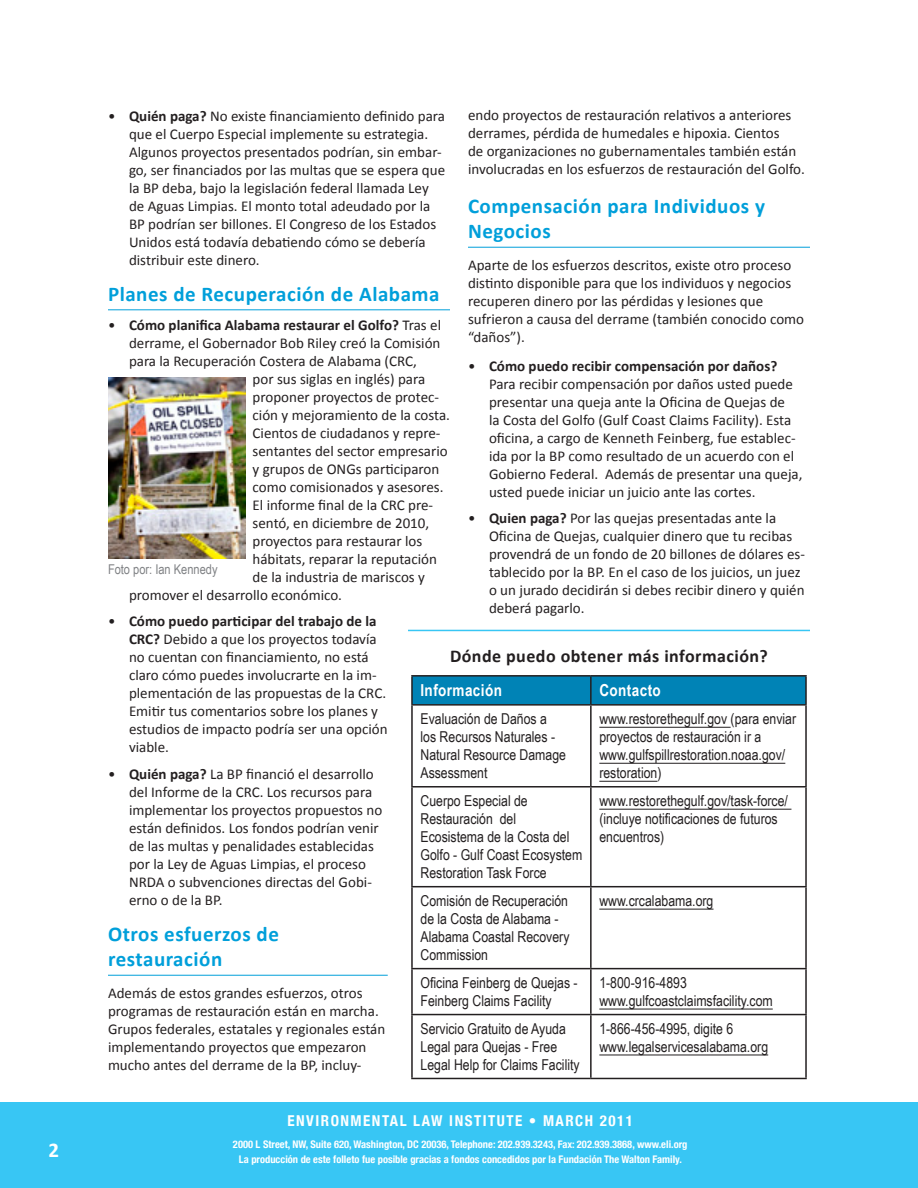
<style>
.page{position:relative;width:918px;height:1188px;background:#fff}
.page>*{position:absolute;margin:0;border:0;box-sizing:border-box;transform-origin:0 0}
.t1{font:700 21px/25.2px "Calibri";letter-spacing:.025em;color:#009fda}
.t2{font:700 21px "Calibri";color:#fff}
.t3{font:700 18px "Calibri";letter-spacing:.025em;color:#231f20}
.t4{font:700 16.5px "Arial Narrow";letter-spacing:.025em;color:#fff}
.t5{font:15px/18px "Calibri";color:#231f20}
.t6{font:15px/18px "Arial Narrow";color:#231f20}
.t7{font:700 15px "Calibri";color:#231f20}
.t8{font:700 condensed 15px "Helvetica Neue";letter-spacing:.1em;color:#fff}
.t9{font:13.5px "Arial Narrow";color:#808285}
.t10{font:700 condensed 10.5px/15px "Helvetica Neue";color:#fff;text-align:center}
.s1{font-weight:700}
.s2{font-weight:400}
</style>
<div class="page">
<div style="left:0;top:1103px;width:918px;height:85px;background:#38c6f4"></div>
<hr style="left:108px;top:309px;width:342px;height:1px;background:#009fda">
<hr style="left:108px;top:975px;width:280px;height:1px;background:#009fda">
<hr style="left:468px;top:247px;width:342px;height:1px;background:#009fda">
<hr style="left:408px;top:630px;width:402px;height:1px;background:#38c6f4">
<img style="left:109px;top:377px;width:137px;height:182px">
<div style="left:413px;top:677px;width:392px;height:27px;background:#0083b6"></div>
<svg style="left:413px;top:726px;width:392px;height:352px"></svg>
<hr style="left:411px;top:706px;width:2px;height:80px;background:#231f20">
<hr style="left:590px;top:706px;width:2px;height:80px;background:#231f20">
<hr style="left:805px;top:706px;width:2px;height:80px;background:#231f20">
<hr style="left:411px;top:786px;width:180px;height:2px;background:#231f20">
<hr style="left:411px;top:788px;width:2px;height:98px;background:#231f20">
<hr style="left:591px;top:786px;width:216px;height:2px;background:#231f20">
<hr style="left:590px;top:788px;width:2px;height:98px;background:#231f20">
<hr style="left:805px;top:788px;width:2px;height:98px;background:#231f20">
<hr style="left:411px;top:886px;width:180px;height:1px;background:#231f20">
<hr style="left:411px;top:887px;width:2px;height:81px;background:#231f20">
<hr style="left:591px;top:886px;width:216px;height:1px;background:#231f20">
<hr style="left:590px;top:887px;width:2px;height:81px;background:#231f20">
<hr style="left:805px;top:887px;width:2px;height:81px;background:#231f20">
<hr style="left:411px;top:968px;width:180px;height:1px;background:#231f20">
<hr style="left:411px;top:969px;width:2px;height:45px;background:#231f20">
<hr style="left:591px;top:968px;width:216px;height:1px;background:#231f20">
<hr style="left:590px;top:969px;width:2px;height:45px;background:#231f20">
<hr style="left:805px;top:969px;width:2px;height:45px;background:#231f20">
<hr style="left:411px;top:1014px;width:180px;height:1px;background:#231f20">
<hr style="left:411px;top:1015px;width:2px;height:63px;background:#231f20">
<hr style="left:591px;top:1014px;width:216px;height:1px;background:#231f20">
<hr style="left:590px;top:1015px;width:2px;height:63px;background:#231f20">
<hr style="left:805px;top:1015px;width:2px;height:63px;background:#231f20">
<hr style="left:411px;top:1078px;width:180px;height:1px;background:#231f20">
<hr style="left:591px;top:1078px;width:216px;height:1px;background:#231f20">
<hr style="left:411px;top:675px;width:180px;height:2px;background:#231f20">
<hr style="left:411px;top:677px;width:2px;height:27px;background:#231f20">
<hr style="left:411px;top:704px;width:180px;height:2px;background:#231f20">
<hr style="left:805px;top:677px;width:2px;height:27px;background:#231f20">
<hr style="left:591px;top:675px;width:216px;height:2px;background:#231f20">
<hr style="left:590px;top:677px;width:2px;height:27px;background:#231f20">
<hr style="left:591px;top:704px;width:216px;height:2px;background:#231f20">
<hr style="left:599px;top:727px;width:132px;height:1px;background:#231f20">
<hr style="left:599px;top:763px;width:186px;height:1px;background:#231f20">
<hr style="left:599px;top:781px;width:58px;height:1px;background:#231f20">
<hr style="left:599px;top:809px;width:192px;height:1px;background:#231f20">
<hr style="left:599px;top:909px;width:115px;height:1px;background:#231f20">
<hr style="left:599px;top:1009px;width:174px;height:1px;background:#231f20">
<hr style="left:599px;top:1055px;width:169px;height:1px;background:#231f20">
<h1 class="t2" style="left:49px;top:1137px;width:12px">2</h1>
<p class="t5" style="left:468px;top:106px;width:339px">endo proyectos de restauración relativos a anteriores derrames, pérdida de humedales e hipoxia. Cientos<br>de organizaciones no gubernamentales también están involucradas en los esfuerzos de restauración del Golfo.</p>
<h1 class="t1" style="left:468px;top:193px;width:298px">Compensación para Individuos y<br>Negocios</h1>
<p class="t5" style="left:468px;top:255px;width:338px">Aparte de los esfuerzos descritos, existe otro proceso distinto disponible para que los individuos y negocios recuperen dinero por las pérdidas y lesiones que sufrieron a causa del derrame (también conocido como “daños”).</p>
<p class="t5" style="left:489px;top:356px;width:315px;text-indent:-21px">• <span class="s1">Cómo puedo recibir compensación por daños?<br></span>Para recibir compensación por daños usted puede presentar una queja ante la Oficina de Quejas de<br>la Costa del Golfo (Gulf Coast Claims Facility). Esta oficina, a cargo de Kenneth Feinberg, fue establec&shy;ida por la BP como resultado de un acuerdo con el Gobierno Federal. Además de presentar una queja, usted puede iniciar un juicio ante las cortes.</p>
<p class="t5" style="left:489px;top:509px;width:318px;text-indent:-21px">• <span class="s1">Quien paga?</span> Por las quejas presentadas ante la Oficina de Quejas, cualquier dinero que tu recibas provendrá de un fondo de 20 billones de dólares es&shy;tablecido por la BP. En el caso de los juicios, un juez o un jurado decidirán si debes recibir dinero y quién deberá pagarlo.</p>
<p class="t5" style="left:129px;top:106px;width:318px;text-indent:-21px">• <span class="s1">Quién paga?</span> No existe financiamiento definido para que el Cuerpo Especial implemente su estrategia.<br>Algunos proyectos presentados podrían, sin embar&shy;go, ser financiados por las multas que se espera que la BP deba, bajo la legislación federal llamada Ley de Aguas Limpias. El monto total adeudado por la BP podrían ser billones. El Congreso de los Estados Unidos está todavía debatiendo cómo se debería distribuir este dinero.</p>
<h1 class="t1" style="left:108px;top:280px;width:333px">Planes de Recuperación de Alabama</h1>
<p class="t7" style="left:108px;top:316px;width:335px"><span class="s2">•</span> Cómo planifica Alabama restaurar el Golfo? <span class="s2">Tras el</span></p>
<p class="t5" style="left:129px;top:333px;width:313px">derrame, el Gobernador Bob Riley creó la Comisión</p>
<p class="t5" style="left:129px;top:351px;width:289px">para la Recuperación Costera de Alabama (CRC,</p>
<p class="t5" style="left:253px;top:369px;width:174px">por sus siglas en inglés) para</p>
<p class="t5" style="left:253px;top:387px;width:188px">proponer proyectos de protec-</p>
<p class="t5" style="left:253px;top:405px;width:199px">ción y mejoramiento de la costa.</p>
<p class="t5" style="left:253px;top:423px;width:189px">Cientos de ciudadanos y repre-</p>
<p class="t5" style="left:253px;top:441px;width:197px">sentantes del sector empresario</p>
<p class="t5" style="left:253px;top:459px;width:188px">y grupos de ONGs participaron</p>
<p class="t5" style="left:253px;top:477px;width:192px">como comisionados y asesores.</p>
<p class="t5" style="left:253px;top:495px;width:182px">El informe final de la CRC pre-</p>
<p class="t5" style="left:253px;top:513px;width:178px">sentó, en diciembre de 2010,</p>
<p class="t5" style="left:253px;top:531px;width:171px">proyectos para restaurar los</p>
<p class="t5" style="left:253px;top:549px;width:186px">hábitats, reparar la reputación</p>
<p class="t5" style="left:253px;top:567px;width:174px">de la industria de mariscos y</p>
<p class="t5" style="left:129px;top:585px;width:215px">promover el desarrollo económico.</p>
<p class="t5" style="left:129px;top:612px;width:260px;text-indent:-21px">• <span class="s1">Cómo puedo participar del trabajo de la CRC?</span> Debido a que los proyectos todavía no cuentan con financiamiento, no está claro cómo puedes involucrarte en la im&shy;plementación de las propuestas de la CRC.<br>Emitir tus comentarios sobre los planes y estudios de impacto podría ser una opción viable.</p>
<p class="t5" style="left:129px;top:764px;width:255px;text-indent:-21px">• <span class="s1">Quién paga?</span> La BP financió el desarrollo del Informe de la CRC. Los recursos para implementar los proyectos propuestos no están definidos. Los fondos podrían venir de las multas y penalidades establecidas por la Ley de Aguas Limpias, el proceso NRDA o subvenciones directas del Gobi&shy;erno o de la BP.</p>
<h1 class="t1" style="left:108px;top:921px;width:172px">Otros esfuerzos de restauración</h1>
<p class="t5" style="left:108px;top:983px;width:279px">Además de estos grandes esfuerzos, otros programas de restauración están en marcha.<br>Grupos federales, estatales y regionales están implementando proyectos que empezaron mucho antes del derrame de la BP, incluy-</p>
<p class="t9" style="left:108px;top:559px;width:111px">Foto por: Ian Kennedy</p>
<p class="t3" style="left:450px;top:645px;width:319px">Dónde puedo obtener más información?</p>
<p class="t4" style="left:420px;top:678px;width:83px">Información</p>
<p class="t4" style="left:599px;top:678px;width:63px">Contacto</p>
<p class="t6" style="left:420px;top:709px;width:147px">Evaluación de Daños a los Recursos Naturales -<br>Natural Resource Damage<br>Assessment</p>
<p class="t6" style="left:599px;top:709px;width:198px">www.restorethegulf.gov (para enviar proyectos de restauración ir a www.gulfspillrestoration.noaa.gov/ restoration)</p>
<p class="t6" style="left:420px;top:791px;width:163px">Cuerpo Especial de<br>Restauración del<br>Ecosistema de la Costa del<br>Golfo - Gulf Coast Ecosystem<br>Restoration Task Force</p>
<p class="t6" style="left:599px;top:791px;width:190px">www.restorethegulf.gov/task-force/ (incluye notificaciones de futuros encuentros)</p>
<p class="t6" style="left:420px;top:891px;width:151px">Comisión de Recuperación de la Costa de Alabama -<br>Alabama Coastal Recovery<br>Commission</p>
<p class="t6" style="left:599px;top:891px;width:116px">www.crcalabama.org</p>
<p class="t6" style="left:420px;top:973px;width:159px">Oficina Feinberg de Quejas -<br>Feinberg Claims Facility</p>
<p class="t6" style="left:599px;top:973px;width:175px">1-800-916-4893 www.gulfcoastclaimsfacility.com</p>
<p class="t6" style="left:420px;top:1019px;width:161px">Servicio Gratuito de Ayuda<br>Legal para Quejas - Free<br>Legal Help for Claims Facility</p>
<p class="t6" style="left:599px;top:1019px;width:170px">1-866-456-4995, digite 6 www.legalservicesalabama.org</p>
<p class="t8" style="left:287px;top:1112px;width:347px">ENVIRONMENTAL LAW INSTITUTE • MARCH 2011</p>
<p class="t10" style="left:233px;top:1136px;width:456px">2000 L Street, NW, Suite 620, Washington, DC 20036, Telephone: 202.939.3243, Fax: 202.939.3868, www.eli.org<br>La producción de este folleto fue posible gracias a fondos concedidos por la Fundación The Walton Family.</p>
</div>
